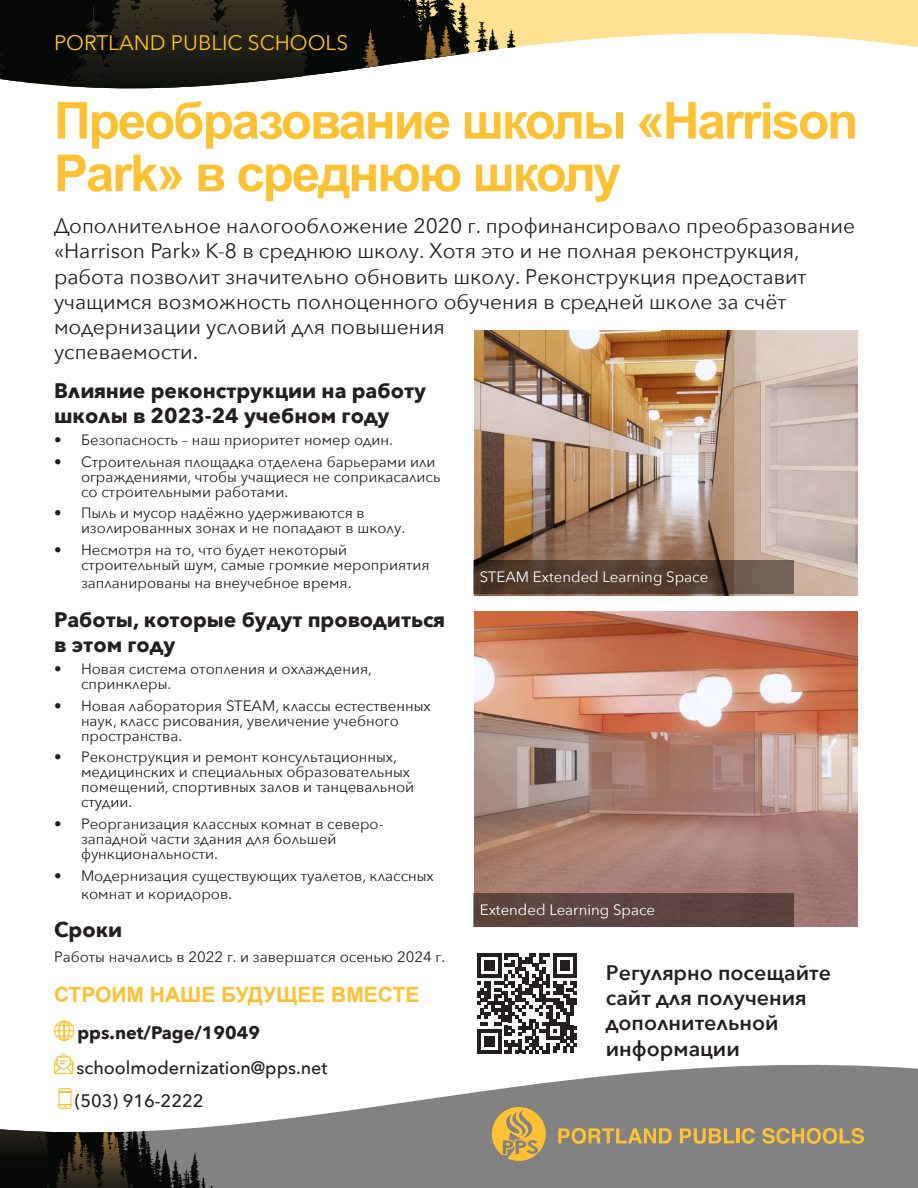
<style>
.page{position:relative;width:918px;height:1188px;background:#fff}
.page>*{position:absolute;margin:0;border:0;box-sizing:border-box;transform-origin:0 0}
.t1{font:700 51px/52.5px "Arial";letter-spacing:-.04em;color:#fec132}
.bodytext{font:21px/25.2px "Avenir Next";color:#231f20}
.head{font:700 21px/25.2px "Avenir Next";color:#231f20}
.t2{font:600 21px/25.2px "Avenir Next";color:#231f20}
.subhead{font:700 21px "Arial";color:#fec132}
.t3{font:21px "Avenir Next";color:#fec710}
.t4{font:500 18px "Avenir Next";color:#231f20}
.t5{font:700 18px "Avenir Next";color:#231f20}
.bodytext-2{font:15px/15px "Avenir Next";color:#231f20}
.bodytext-3{font:15px "Avenir Next";color:#fff}
</style>
<div class="page">
<svg style="left:222px;top:1064px;width:696px;height:124px;fill:#828282"></svg>
<img style="left:474px;top:611px;width:384px;height:316px">
<img style="left:474px;top:330px;width:384px;height:265px">
<svg style="left:678px;top:0;width:240px;height:47px;fill:#fee192"></svg>
<svg style="left:80px;top:0;width:32px;height:89px;background:#121310"></svg>
<div style="left:0;top:0;width:80px;height:87px;background:#070908"></div>
<svg style="left:112px;top:0;width:566px;height:89px"></svg>
<svg style="left:492px;top:1107px;width:54px;height:54px;background:#c8a554"></svg>
<svg style="left:558px;top:1128px;width:114px;height:16px;background:#b89d5e"></svg>
<svg style="left:680px;top:1128px;width:54px;height:16px"></svg>
<hr style="left:736px;top:1128px;width:3px;height:15px;background:#fec132">
<svg style="left:742px;top:1128px;width:13px;height:16px"></svg>
<svg style="left:762px;top:1128px;width:102px;height:16px;background:#b89d5e"></svg>
<div style="left:463px;top:940px;width:128px;height:127px;background:#fff"></div>
<svg style="left:477px;top:953px;width:100px;height:100px"></svg>
<svg style="left:473px;top:561px;width:321px;height:33px;background:#564235"></svg>
<div style="left:473px;top:893px;width:321px;height:34px;background:#5d4440"></div>
<svg style="left:54px;top:1020px;width:21px;height:21px"></svg>
<svg style="left:54px;top:1053px;width:20px;height:21px"></svg>
<svg style="left:0;top:1088px;width:222px;height:100px"></svg>
<p class="t3" style="left:54px;top:25px;width:296px">PORTLAND PUBLIC SCHOOLS</p>
<p class="t1" style="left:54px;top:96px;width:806px">Преобразование школы «Harrison<br>Park» в среднюю школу</p>
<p class="bodytext" style="left:54px;top:212px;width:803px">Дополнительное налогообложение 2020 г. профинансировало преобразование «Harrison Park» K-8 в среднюю школу. Хотя это и не полная реконструкция, работа позволит значительно обновить школу. Реконструкция предоставит учащимся возможность полноценного обучения в средней школе за счёт модернизации условий для повышения<br>успеваемости.</p>
<p class="head" style="left:54px;top:378px;width:374px">Влияние реконструкции на работу школы в 2023-24 учебном году</p>
<p class="bodytext-2" style="left:54px;top:432px;width:340px">• Безопасность – наш приоритет номер один.</p>
<p class="bodytext-2" style="left:81px;top:453px;width:361px;text-indent:-27px">• Строительная площадка отделена барьерами или ограждениями, чтобы учащиеся не соприкасались со строительными работами.</p>
<p class="bodytext-2" style="left:81px;top:505px;width:326px;text-indent:-27px">• Пыль и мусор надёжно удерживаются в изолированных зонах и не попадают в школу.</p>
<p class="bodytext-2" style="left:81px;top:542px;width:350px;text-indent:-27px">• Несмотря на то, что будет некоторый строительный шум, самые громкие мероприятия</p>
<p class="bodytext-2" style="left:81px;top:575px;width:272px">запланированы на внеучебное время.</p>
<p class="head" style="left:54px;top:607px;width:392px">Работы, которые будут проводиться в этом году</p>
<p class="bodytext-2" style="left:81px;top:660px;width:293px;text-indent:-27px">• Новая система отопления и охлаждения, спринклеры.</p>
<p class="bodytext-2" style="left:81px;top:697px;width:351px;text-indent:-27px">• Новая лаборатория STEAM, классы естественных наук, класс рисования, увеличение учебного пространства.</p>
<p class="bodytext-2" style="left:81px;top:749px;width:335px;text-indent:-27px">• Реконструкция и ремонт консультационных, медицинских и специальных образовательных помещений, спортивных залов и танцевальной студии.</p>
<p class="bodytext-2" style="left:81px;top:816px;width:304px;text-indent:-27px">• Реорганизация классных комнат в северо&shy;западной части здания для большей функциональности.</p>
<p class="bodytext-2" style="left:81px;top:866px;width:354px;line-height:18px;text-indent:-27px">• Модернизация существующих туалетов, классных комнат и коридоров.</p>
<p class="head" style="left:54px;top:917px;width:70px">Сроки</p>
<p class="bodytext-2" style="left:54px;top:949px;width:393px">Работы начались в 2022 г. и завершатся осенью 2024 г.</p>
<p class="bodytext-3" style="left:480px;top:564px;width:230px">STEAM Extended Learning Space</p>
<p class="bodytext-3" style="left:480px;top:897px;width:177px">Extended Learning Space</p>
<p class="t2" style="left:606px;top:960px;width:227px">Регулярно посещайте сайт для получения дополнительной информации</p>
<p class="subhead" style="left:54px;top:981px;width:367px">СТРОИМ НАШЕ БУДУЩЕЕ ВМЕСТЕ</p>
<p class="t5" style="left:77px;top:1018px;width:184px">pps.net/Page/19049</p>
<p class="t4" style="left:77px;top:1052px;width:252px">schoolmodernization@pps.net</p>
<p class="t4" style="left:75px;top:1086px;width:130px">(503) 916-2222</p>
</div>
